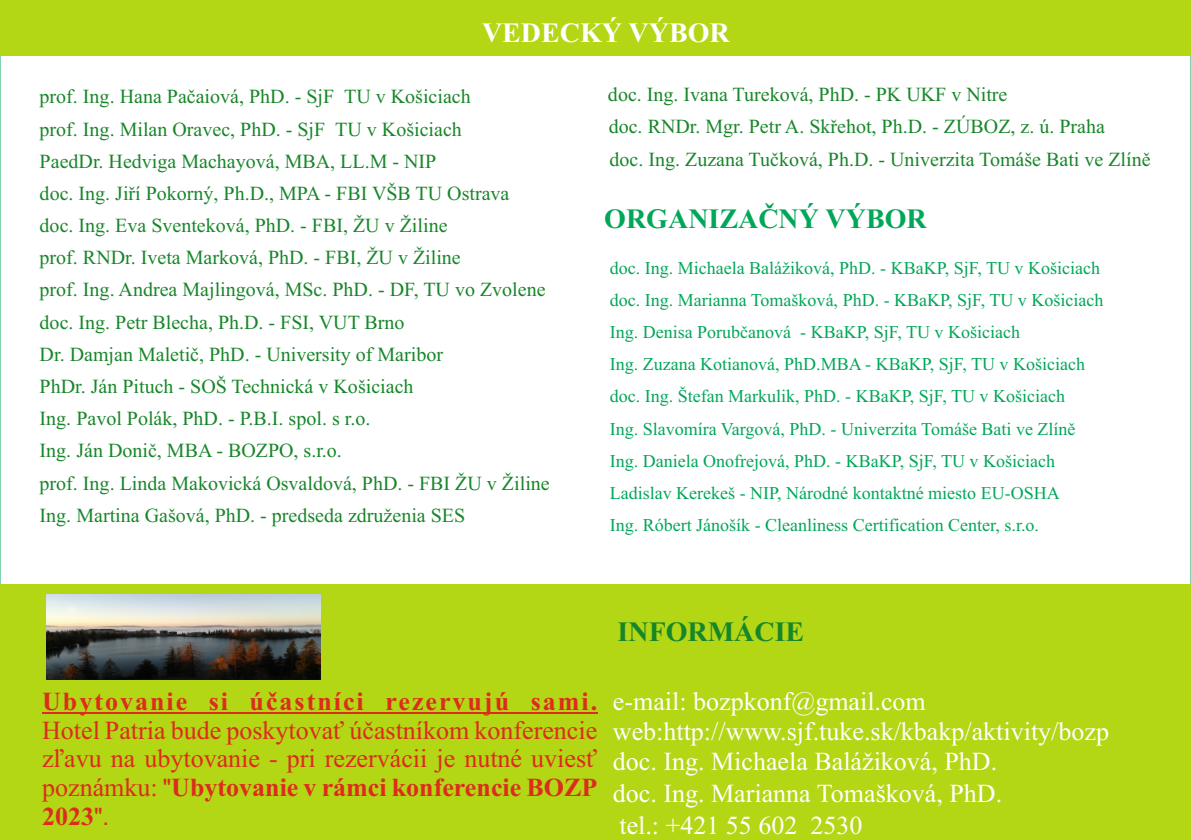
<style>
.page{position:relative;width:1191px;height:840px;background:#fff}
.page>*{position:absolute;margin:0;border:0;box-sizing:border-box;transform-origin:0 0}
.t1{font:700 28px "Times New Roman";color:#00a759}
.t2{font:700 28px "Times New Roman";color:#fff}
.t3{font:700 28px "Times New Roman";color:#178629}
.t4{font:26px/31px "Times New Roman";color:#fff}
.t5{font:26px/28.8px "Times New Roman";color:#dd2b1c;text-align:justify}
.t6{font:700 26px "Times New Roman";letter-spacing:.075em;color:#dd2b1c}
.t7{font:20px/32.2px "Times New Roman";color:#178629}
.t8{font:18px/32.2px "Times New Roman";color:#00a759}
.s1{font-family:"Arial";font-size:24px}
.s2{font-weight:700}
</style>
<div class="page">
<div style="left:0;top:0;width:1191px;height:56px;background:#b3d615"></div>
<div style="left:0;top:584px;width:1191px;height:255px;background:#b3d615"></div>
<img style="left:47px;top:594px;width:274px;height:85px">
<hr style="left:42px;top:711px;width:555px;height:1px;background:#dd2b1c">
<h1 class="t2" style="left:482px;top:23px;width:249px">VEDECKÝ VÝBOR</h1>
<p class="t7" style="left:40px;top:82px;width:433px">prof. Ing. Hana Pačaiová, PhD. - SjF TU v Košiciach</p>
<p class="t7" style="left:40px;top:114px;width:424px">prof. Ing. Milan Oravec, PhD. - SjF TU v Košiciach</p>
<p class="t7" style="left:40px;top:147px;width:471px">PaedDr. Hedviga Machayová, MBA, LL.M - NIP<br>doc. Ing. Jiří Pokorný, Ph.D., MPA - FBI VŠB TU Ostrava doc. Ing. Eva Sventeková, PhD. - FBI, ŽU v Žiline</p>
<p class="t7" style="left:40px;top:243px;width:511px">prof. RNDr. Iveta Marková, PhD. - FBI, ŽU v Žiline<br>prof. Ing. Andrea Majlingová, MSc. PhD. - DF, TU vo Zvolene doc. Ing. Petr Blecha, Ph.D. - FSI, VUT Brno<br>Dr. Damjan Maletič, PhD. - University of Maribor<br>PhDr. Ján Pituch - SOŠ Technická v Košiciach<br>Ing. Pavol Polák, PhD. - P.B.I. spol. s r.o.<br>Ing. Ján Donič, MBA - BOZPO, s.r.o.<br>prof. Ing. Linda Makovická Osvaldová, PhD. - FBI ŽU v Žiline Ing. Martina Gašová, PhD. - predseda združenia SES</p>
<p class="t7" style="left:608px;top:80px;width:544px">doc. Ing. Ivana Tureková, PhD. - PK UKF v Nitre<br>doc. RNDr. Mgr. Petr A. Skřehot, Ph.D. - ZÚBOZ, z. ú. Praha<br>doc. Ing. Zuzana Tučková, Ph.D. - Univerzita Tomáše Bati ve Zlíně</p>
<h1 class="t1" style="left:604px;top:209px;width:324px">ORGANIZAČNÝ VÝBOR</h1>
<p class="t8" style="left:609px;top:253px;width:495px">doc. Ing. Michaela Balážiková, PhD. - KBaKP, SjF, TU v Košiciach doc. Ing. Marianna Tomašková, PhD. - KBaKP, SjF, TU v Košiciach Ing. Denisa Porubčanová - KBaKP, SjF, TU v Košiciach<br>Ing. Zuzana Kotianová, PhD.MBA - KBaKP, SjF, TU v Košiciach doc. Ing. Štefan Markulik, PhD. - KBaKP, SjF, TU v Košiciach<br>Ing. Slavomíra Vargová, PhD. - Univerzita Tomáše Bati ve Zlíně Ing. Daniela Onofrejová, PhD. - KBaKP, SjF, TU v Košiciach Ladislav Kerekeš - NIP, Národné kontaktné miesto EU-OSHA<br>Ing. Róbert Jánošík - Cleanliness Certification Center, s.r.o.</p>
<h1 class="t3" style="left:617px;top:621px;width:188px">INFORMÁCIE</h1>
<h2 class="t6" style="left:42px;top:691px;width:556px">Ubytovanie si účastníci rezervujú sami.</h2>
<h2 class="t5" style="left:42px;top:717px;width:556px">Hotel Patria bude poskytovať účastníkom konferencie zľavu na ubytovanie - pri rezervácii je nutné uviesť poznámku: <span class="s1">"</span><span class="s2">Ubytovanie v rámci konferencie BOZP 2023</span><span class="s1">".</span></h2>
<h2 class="t4" style="left:613px;top:687px;width:497px">e-mail: bozpkonf@gmail.com web:http://www.sjf.tuke.sk/kbakp/aktivity/bozp doc. Ing. Michaela Balážiková, PhD.<br>doc. Ing. Marianna Tomašková, PhD.<br>tel.: +421 55 602 2530</h2>
</div>
